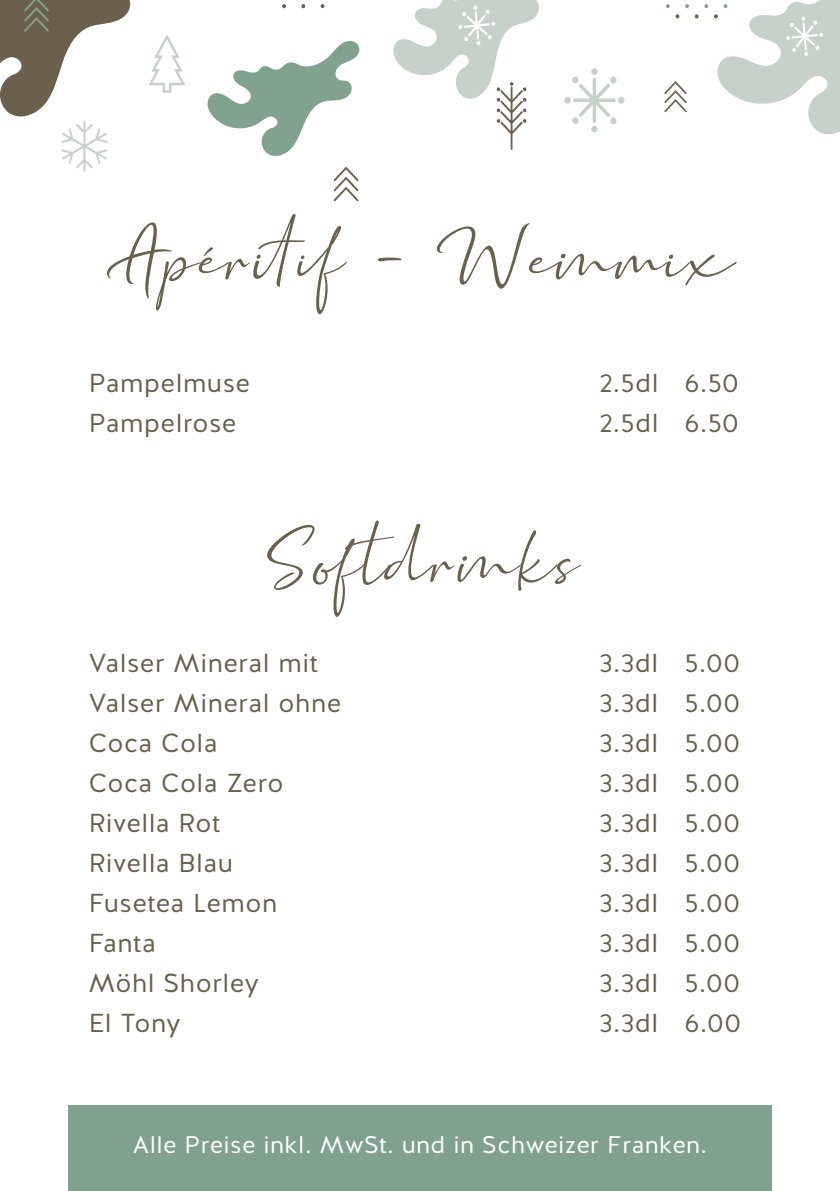
<style>
.page{position:relative;width:840px;height:1191px;background:#fff}
.page>*{position:absolute;margin:0;border:0;box-sizing:border-box;transform-origin:0 0}
.Titel_Script{font:72px "Marthin Slant";letter-spacing:.02em;color:#69614b}
.Text{font:26px "Halis R";letter-spacing:.02em;color:#69614b}
.t1{font:24px "Halis R";letter-spacing:.02em;color:#fff}
</style>
<div class="page">
<div style="left:68px;top:1106px;width:703px;height:85px;background:#7fa18d"></div>
<svg style="left:207px;top:41px;width:153px;height:115px"></svg>
<svg style="left:664px;top:81px;width:22px;height:31px"></svg>
<svg style="left:333px;top:167px;width:25px;height:34px"></svg>
<svg style="left:564px;top:68px;width:60px;height:64px"></svg>
<svg style="left:393px;top:0;width:146px;height:150px"></svg>
<svg style="left:149px;top:35px;width:36px;height:58px"></svg>
<svg style="left:685px;top:4px;width:3px;height:4px"></svg>
<svg style="left:666px;top:4px;width:3px;height:4px"></svg>
<svg style="left:675px;top:14px;width:4px;height:4px"></svg>
<svg style="left:694px;top:14px;width:4px;height:4px"></svg>
<svg style="left:714px;top:0;width:125px;height:135px"></svg>
<svg style="left:282px;top:4px;width:4px;height:4px"></svg>
<svg style="left:301px;top:4px;width:4px;height:4px"></svg>
<svg style="left:320px;top:4px;width:4px;height:4px"></svg>
<svg style="left:0;top:0;width:131px;height:172px"></svg>
<p class="Titel_Script" style="left:107px;top:205px;width:627px">Apéritif - Weinmix</p>
<p class="Text" style="left:89px;top:367px;width:162px">Pampelmuse</p>
<p class="Text" style="left:599px;top:367px;width:141px">2.5dl 6.50</p>
<p class="Text" style="left:89px;top:407px;width:149px">Pampelrose</p>
<p class="Text" style="left:599px;top:407px;width:141px">2.5dl 6.50</p>
<p class="Titel_Script" style="left:262px;top:507px;width:317px">Softdrinks</p>
<p class="Text" style="left:89px;top:646px;width:230px">Valser Mineral mit</p>
<p class="Text" style="left:599px;top:646px;width:142px">3.3dl 5.00</p>
<p class="Text" style="left:89px;top:686px;width:254px">Valser Mineral ohne</p>
<p class="Text" style="left:599px;top:686px;width:142px">3.3dl 5.00</p>
<p class="Text" style="left:89px;top:726px;width:130px">Coca Cola</p>
<p class="Text" style="left:599px;top:726px;width:142px">3.3dl 5.00</p>
<p class="Text" style="left:89px;top:766px;width:196px">Coca Cola Zero</p>
<p class="Text" style="left:599px;top:766px;width:142px">3.3dl 5.00</p>
<p class="Text" style="left:89px;top:806px;width:133px">Rivella Rot</p>
<p class="Text" style="left:599px;top:806px;width:142px">3.3dl 5.00</p>
<p class="Text" style="left:89px;top:846px;width:146px">Rivella Blau</p>
<p class="Text" style="left:599px;top:846px;width:142px">3.3dl 5.00</p>
<p class="Text" style="left:89px;top:886px;width:190px">Fusetea Lemon</p>
<p class="Text" style="left:599px;top:886px;width:142px">3.3dl 5.00</p>
<p class="Text" style="left:89px;top:926px;width:69px">Fanta</p>
<p class="Text" style="left:599px;top:926px;width:142px">3.3dl 5.00</p>
<p class="Text" style="left:89px;top:966px;width:172px">Möhl Shorley</p>
<p class="Text" style="left:599px;top:966px;width:142px">3.3dl 5.00</p>
<p class="Text" style="left:89px;top:1006px;width:94px">El Tony</p>
<p class="Text" style="left:599px;top:1006px;width:143px">3.3dl 6.00</p>
<p class="t1" style="left:133px;top:1129px;width:575px">Alle Preise inkl. MwSt. und in Schweizer Franken.</p>
</div>
